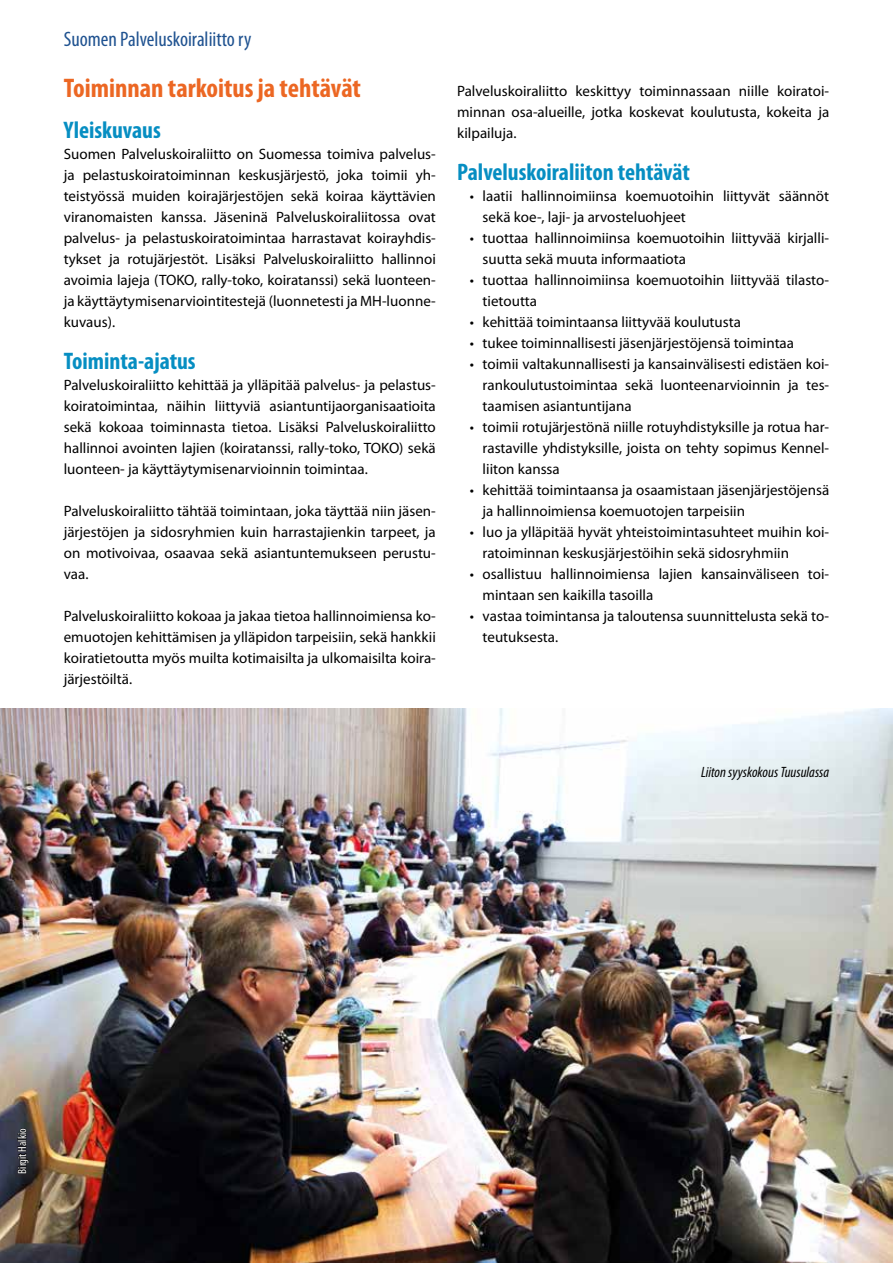
<style>
.page{position:relative;width:893px;height:1263px;background:#fff}
.page>*{position:absolute;margin:0;border:0;box-sizing:border-box;transform-origin:0 0}
.t1{font:700 condensed 27px "Myriad Pro";color:#ec6723}
.t2{font:700 condensed 24px "Myriad Pro";color:#068ec2}
.t3{font:condensed 21px "Myriad Pro";color:#1f5290}
.t4{font:15px/21px "Myriad Pro";color:#000;text-align:justify}
.t5{font:italic condensed 15px "Myriad Pro";color:#000}
.t6{font:condensed 12px "Myriad Pro";color:#fff}
</style>
<div class="page">
<img style="left:0;top:709px;width:893px;height:554px">
<svg style="left:17px;top:1128px;width:12px;height:48px"></svg>
<h3 class="t3" style="left:64px;top:27px;width:189px">Suomen Palveluskoiraliitto ry</h3>
<h1 class="t1" style="left:64px;top:71px;width:299px">Toiminnan tarkoitus ja tehtävät</h1>
<h2 class="t2" style="left:64px;top:115px;width:99px">Yleiskuvaus</h2>
<p class="t4" style="left:64px;top:143px;width:374px">Suomen Palveluskoiraliitto on Suomessa toimiva palvelus&shy;ja pelastuskoiratoiminnan keskusjärjestö, joka toimii yh&shy;teistyössä muiden koirajärjestöjen sekä koiraa käyttävien viranomaisten kanssa. Jäseninä Palveluskoiraliitossa ovat palvelus- ja pelastuskoiratoimintaa harrastavat koirayhdis&shy;tykset ja rotujärjestöt. Lisäksi Palveluskoiraliitto hallinnoi avoimia lajeja (TOKO, rally-toko, koiratanssi) sekä luonteen&shy;ja käyttäytymisenarviointitestejä (luonnetesti ja MH-luonne&shy;kuvaus).</p>
<h2 class="t2" style="left:64px;top:346px;width:133px">Toiminta-ajatus</h2>
<p class="t4" style="left:64px;top:374px;width:374px">Palveluskoiraliitto kehittää ja ylläpitää palvelus- ja pelastus&shy;koiratoimintaa, näihin liittyviä asiantuntijaorganisaatioita sekä kokoaa toiminnasta tietoa. Lisäksi Palveluskoiraliitto hallinnoi avointen lajien (koiratanssi, rally-toko, TOKO) sekä luonteen- ja käyttäytymisenarvioinnin toimintaa.</p>
<p class="t4" style="left:64px;top:500px;width:374px">Palveluskoiraliitto tähtää toimintaan, joka täyttää niin jäsen&shy;järjestöjen ja sidosryhmien kuin harrastajienkin tarpeet, ja on motivoivaa, osaavaa sekä asiantuntemukseen perustu&shy;vaa.</p>
<p class="t4" style="left:64px;top:605px;width:374px">Palveluskoiraliitto kokoaa ja jakaa tietoa hallinnoimiensa ko&shy;emuotojen kehittämisen ja ylläpidon tarpeisiin, sekä hankkii koiratietoutta myös muilta kotimaisilta ja ulkomaisilta koira&shy;järjestöiltä.</p>
<p class="t4" style="left:457px;top:80px;width:374px">Palveluskoiraliitto keskittyy toiminnassaan niille koiratoi&shy;minnan osa-alueille, jotka koskevat koulutusta, kokeita ja kilpailuja.</p>
<h2 class="t2" style="left:457px;top:157px;width:234px">Palveluskoiraliiton tehtävät</h2>
<p class="t4" style="left:483px;top:185px;width:348px;text-indent:-13px">• laatii hallinnoimiinsa koemuotoihin liittyvät säännöt sekä koe-, laji- ja arvosteluohjeet</p>
<p class="t4" style="left:483px;top:227px;width:348px;text-indent:-13px">• tuottaa hallinnoimiinsa koemuotoihin liittyvää kirjalli&shy;suutta sekä muuta informaatiota</p>
<p class="t4" style="left:483px;top:269px;width:348px;text-indent:-13px">• tuottaa hallinnoimiinsa koemuotoihin liittyvää tilasto&shy;tietoutta</p>
<p class="t4" style="left:470px;top:311px;width:273px">• kehittää toimintaansa liittyvää koulutusta</p>
<p class="t4" style="left:470px;top:332px;width:326px">• tukee toiminnallisesti jäsenjärjestöjensä toimintaa</p>
<p class="t4" style="left:483px;top:353px;width:348px;text-indent:-13px">• toimii valtakunnallisesti ja kansainvälisesti edistäen koi&shy;rankoulutustoimintaa sekä luonteenarvioinnin ja tes&shy;taamisen asiantuntijana</p>
<p class="t4" style="left:483px;top:416px;width:348px;text-indent:-13px">• toimii rotujärjestönä niille rotuyhdistyksille ja rotua har&shy;rastaville yhdistyksille, joista on tehty sopimus Kennel&shy;liiton kanssa</p>
<p class="t4" style="left:483px;top:479px;width:348px;text-indent:-13px">• kehittää toimintaansa ja osaamistaan jäsenjärjestöjensä ja hallinnoimiensa koemuotojen tarpeisiin</p>
<p class="t4" style="left:483px;top:521px;width:348px;text-indent:-13px">• luo ja ylläpitää hyvät yhteistoimintasuhteet muihin koi&shy;ratoiminnan keskusjärjestöihin sekä sidosryhmiin</p>
<p class="t4" style="left:483px;top:563px;width:348px;text-indent:-13px">• osallistuu hallinnoimiensa lajien kansainväliseen toi&shy;mintaan sen kaikilla tasoilla</p>
<p class="t4" style="left:483px;top:605px;width:348px;text-indent:-13px">• vastaa toimintansa ja taloutensa suunnittelusta sekä to&shy;teutuksesta.</p>
<p class="t5" style="left:701px;top:763px;width:130px">Liiton syyskokous Tuusulassa</p>
<p class="t6" style="left:15px;top:1174px;width:47px;rotate:-90deg">Birgit Halkio</p>
</div>
